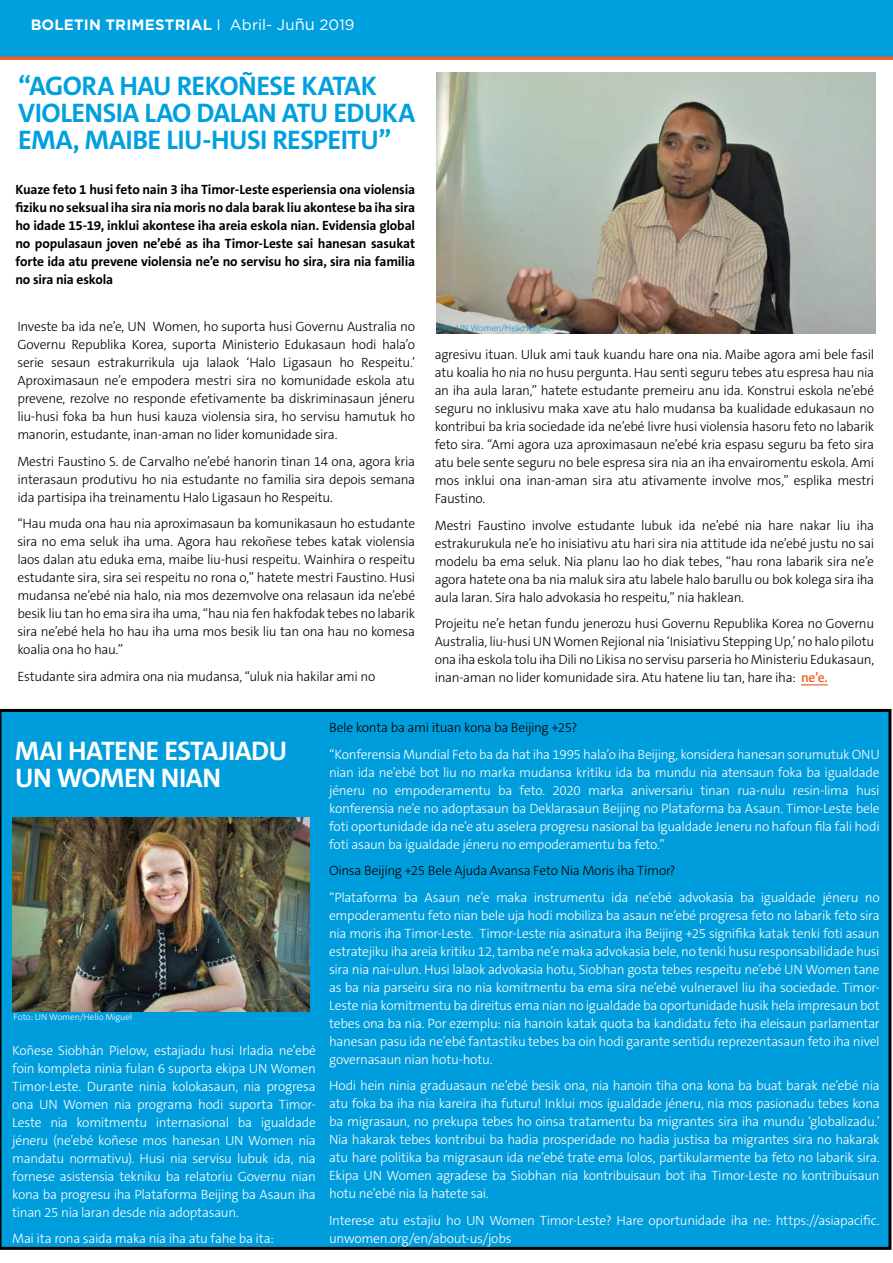
<style>
.page{position:relative;width:893px;height:1263px;background:#fff}
.page>*{position:absolute;margin:0;border:0;box-sizing:border-box;transform-origin:0 0}
.t1{font:700 27px/27px "The Sans C5";letter-spacing:-.02em;color:#00a0df}
.t2{font:700 27px/27px "The Sans C5";letter-spacing:-.02em;color:#fff}
.t3{font:700 15px "Gotham";letter-spacing:.01em;color:#fff}
.t4{font:300 13.5px/18px "The Sans C5";letter-spacing:-.02em;color:#fff;text-align:justify}
.t5{font:300 13.5px/18px "The Sans C5";letter-spacing:-.025em;color:#000;text-align:justify}
.t6{font:700 13.5px/18px "The Sans C5";letter-spacing:-.015em;color:#000;text-align:justify}
.t7{font:300 9px "The Sans C5";letter-spacing:-.005em;color:#fff}
.t8{font:300 9px "The Sans C5";letter-spacing:-.005em;color:#00a0df}
.s1{font-weight:400}
.s2{font-weight:400;font-size:16.5px}
.s3{font-weight:600;color:#f15d22}
</style>
<div class="page">
<div style="left:0;top:0;width:893px;height:60px;background:#f15d22"></div>
<div style="left:0;top:709px;width:891px;height:541px;background:#009ddc"></div>
<img style="left:12px;top:818px;width:298px;height:194px">
<div style="left:0;top:0;width:893px;height:57px;background:#00a0df"></div>
<svg style="left:801px;top:684px;width:27px;height:1px"></svg>
<img style="left:436px;top:72px;width:440px;height:261px">
<p class="t3" style="left:31px;top:15px;width:325px">BOLETIN TRIMESTRIAL <span class="s1">I Abril- Ju</span><span class="s2">ñu</span> <span class="s1">2019</span></p>
<h1 class="t1" style="left:18px;top:73px;width:399px">“AGORA HAU REKOÑESE KATAK<br>VIOLENSIA LAO DALAN ATU EDUKA<br>EMA, MAIBE LIU-HUSI RESPEITU”</h1>
<p class="t6" style="left:15px;top:180px;width:401px">Kuaze feto 1 husi feto nain 3 iha Timor-Leste esperiensia ona violensia fiziku no seksual iha sira nia moris no dala barak liu akontese ba iha sira ho idade 15-19, inklui akontese iha areia eskola nian. Evidensia global no populasaun joven ne’ebé as iha Timor-Leste sai hanesan sasukat forte ida atu prevene violensia ne’e no servisu ho sira, sira nia familia no sira nia eskola</p>
<p class="t5" style="left:17px;top:318px;width:399px">Investe ba ida ne’e, UN Women, ho suporta husi Governu Australia no Governu Republika Korea, suporta Ministerio Edukasaun hodi hala’o serie sesaun estrakurrikula uja lalaok ‘Halo Ligasaun ho Respeitu.’ Aproximasaun ne’e empodera mestri sira no komunidade eskola atu prevene, rezolve no responde efetivamente ba diskriminasaun jéneru liu-husi foka ba hun husi kauza violensia sira, ho servisu hamutuk ho manorin, estudante, inan-aman no lider komunidade sira.</p>
<p class="t5" style="left:17px;top:452px;width:399px">Mestri Faustino S. de Carvalho ne’ebé hanorin tinan 14 ona, agora kria interasaun produtivu ho nia estudante no familia sira depois semana ida partisipa iha treinamentu Halo Ligasaun ho Respeitu.</p>
<p class="t5" style="left:17px;top:515px;width:399px">“Hau muda ona hau nia aproximasaun ba komunikasaun ho estudante sira no ema seluk iha uma. Agora hau rekoñese tebes katak violensia laos dalan atu eduka ema, maibe liu-husi respeitu. Wainhira o respeitu estudante sira, sira sei respeitu no rona o,” hatete mestri Faustino. Husi mudansa ne’ebé nia halo, nia mos dezemvolve ona relasaun ida ne’ebé besik liu tan ho ema sira iha uma, “hau nia fen hakfodak tebes no labarik sira ne’ebé hela ho hau iha uma mos besik liu tan ona hau no komesa koalia ona ho hau.”</p>
<p class="t5" style="left:17px;top:667px;width:359px">Estudante sira admira ona nia mudansa, “uluk nia hakilar ami no</p>
<p class="t8" style="left:436px;top:322px;width:119px">foto: UN Women/Helio Miguel</p>
<p class="t5" style="left:435px;top:346px;width:441px">agresivu ituan. Uluk ami tauk kuandu hare ona nia. Maibe agora ami bele fasil atu koalia ho nia no husu pergunta. Hau senti seguru tebes atu espresa hau nia an iha aula laran,” hatete estudante premeiru anu ida. Konstrui eskola ne’ebé seguru no inklusivu maka xave atu halo mudansa ba kualidade edukasaun no kontribui ba kria sociedade ida ne’ebé livre husi violensia hasoru feto no labarik feto sira. “Ami agora uza aproximasaun ne’ebé kria espasu seguru ba feto sira atu bele sente seguru no bele espresa sira nia an iha envairomentu eskola. Ami mos inklui ona inan-aman sira atu ativamente involve mos,” esplika mestri Faustino.</p>
<p class="t5" style="left:435px;top:516px;width:441px">Mestri Faustino involve estudante lubuk ida ne’ebé nia hare nakar liu iha estrakurukula ne’e ho inisiativu atu hari sira nia attitude ida ne’ebé justu no sai modelu ba ema seluk. Nia planu lao ho diak tebes, “hau rona labarik sira ne’e agora hatete ona ba nia maluk sira atu labele halo barullu ou bok kolega sira iha aula laran. Sira halo advokasia ho respeitu,” nia haklean.</p>
<p class="t5" style="left:435px;top:614px;width:441px">Projeitu ne’e hetan fundu jenerozu husi Governu Republika Korea no Governu Australia, liu-husi UN Women Rejional nia ‘Inisiativu Stepping Up,’ no halo pilotu ona iha eskola tolu iha Dili no Likisa no servisu parseria ho Ministeriu Edukasaun, inan-aman no lider komunidade sira. Atu hatene liu tan, hare iha: <span class="s3">ne’e.</span></p>
<h1 class="t2" style="left:15px;top:738px;width:274px">MAI HATENE ESTAJIADU<br>UN WOMEN NIAN</h1>
<p class="t7" style="left:14px;top:1011px;width:120px">Foto: UN Women/Helio Miguel</p>
<p class="t4" style="left:12px;top:1041px;width:305px">Koñese Siobhán Pielow, estajiadu husi Irladia ne’ebé foin kompleta ninia fulan 6 suporta ekipa UN Women Timor-Leste. Durante ninia kolokasaun, nia progresa ona UN Women nia programa hodi suporta Timor-Leste nia komitmentu internasional ba igualdade jéneru (ne’ebé koñese mos hanesan UN Women nia mandatu normativu). Husi nia servisu lubuk ida, nia fornese asistensia tekniku ba relatoriu Governu nian kona ba progresu iha Plataforma Beijing ba Asaun iha tinan 25 nia laran desde nia adoptasaun.</p>
<p class="t4" style="left:12px;top:1230px;width:263px">Mai ita rona saida maka nia iha atu fahe ba ita:</p>
<p class="t5" style="left:329px;top:719px;width:250px">Bele konta ba ami ituan kona ba Beijing +25?</p>
<p class="t4" style="left:329px;top:745px;width:552px">“Konferensia Mundial Feto ba da hat iha 1995 hala’o iha Beijing, konsidera hanesan sorumutuk ONU nian ida ne’ebé bot liu no marka mudansa kritiku ida ba mundu nia atensaun foka ba igualdade jéneru no empoderamentu ba feto. 2020 marka aniversariu tinan rua-nulu resin-lima husi konferensia ne’e no adoptasaun ba Deklarasaun Beijing no Plataforma ba Asaun. Timor-Leste bele foti oportunidade ida ne’e atu aselera progresu nasional ba Igualdade Jeneru no hafoun fila fali hodi foti asaun ba igualdade jéneru no empoderamentu ba feto.”</p>
<p class="t5" style="left:329px;top:862px;width:348px">Oinsa Beijing +25 Bele Ajuda Avansa Feto Nia Moris iha Timor?</p>
<p class="t4" style="left:329px;top:888px;width:552px">“Plataforma ba Asaun ne’e maka instrumentu ida ne’ebé advokasia ba igualdade jéneru no empoderamentu feto nian bele uja hodi mobiliza ba asaun ne’ebé progresa feto no labarik feto sira nia moris iha Timor-Leste. Timor-Leste nia asinatura iha Beijing +25 signifika katak tenki foti asaun estratejiku iha areia kritiku 12, tamba ne’e maka advokasia bele, no tenki husu responsabilidade husi sira nia nai-ulun. Husi lalaok advokasia hotu, Siobhan gosta tebes respeitu ne’ebé UN Women tane as ba nia parseiru sira no nia komitmentu ba ema sira ne’ebé vulneravel liu iha sociedade. Timor-Leste nia komitmentu ba direitus ema nian no igualdade ba oportunidade husik hela impresaun bot tebes ona ba nia. Por ezemplu: nia hanoin katak quota ba kandidatu feto iha eleisaun parlamentar hanesan pasu ida ne’ebé fantastiku tebes ba oin hodi garante sentidu reprezentasaun feto iha nivel governasaun nian hotu-hotu.</p>
<p class="t4" style="left:329px;top:1077px;width:552px">Hodi hein ninia graduasaun ne’ebé besik ona, nia hanoin tiha ona kona ba buat barak ne’ebé nia atu foka ba iha nia kareira iha futuru! Inklui mos igualdade jéneru, nia mos pasionadu tebes kona ba migrasaun, no prekupa tebes ho oinsa tratamentu ba migrantes sira iha mundu ‘globalizadu.’ Nia hakarak tebes kontribui ba hadia prosperidade no hadia justisa ba migrantes sira no hakarak atu hare politika ba migrasaun ida ne’ebé trate ema lolos, partikularmente ba feto no labarik sira.<br>Ekipa UN Women agradese ba Siobhan nia kontribuisaun bot iha Timor-Leste no kontribuisaun hotu ne’ebé nia la hatete sai.</p>
<p class="t4" style="left:329px;top:1211px;width:552px">Interese atu estajiu ho UN Women Timor-Leste? Hare oportunidade iha ne: https://asiapacific. unwomen.org/en/about-us/jobs</p>
</div>
